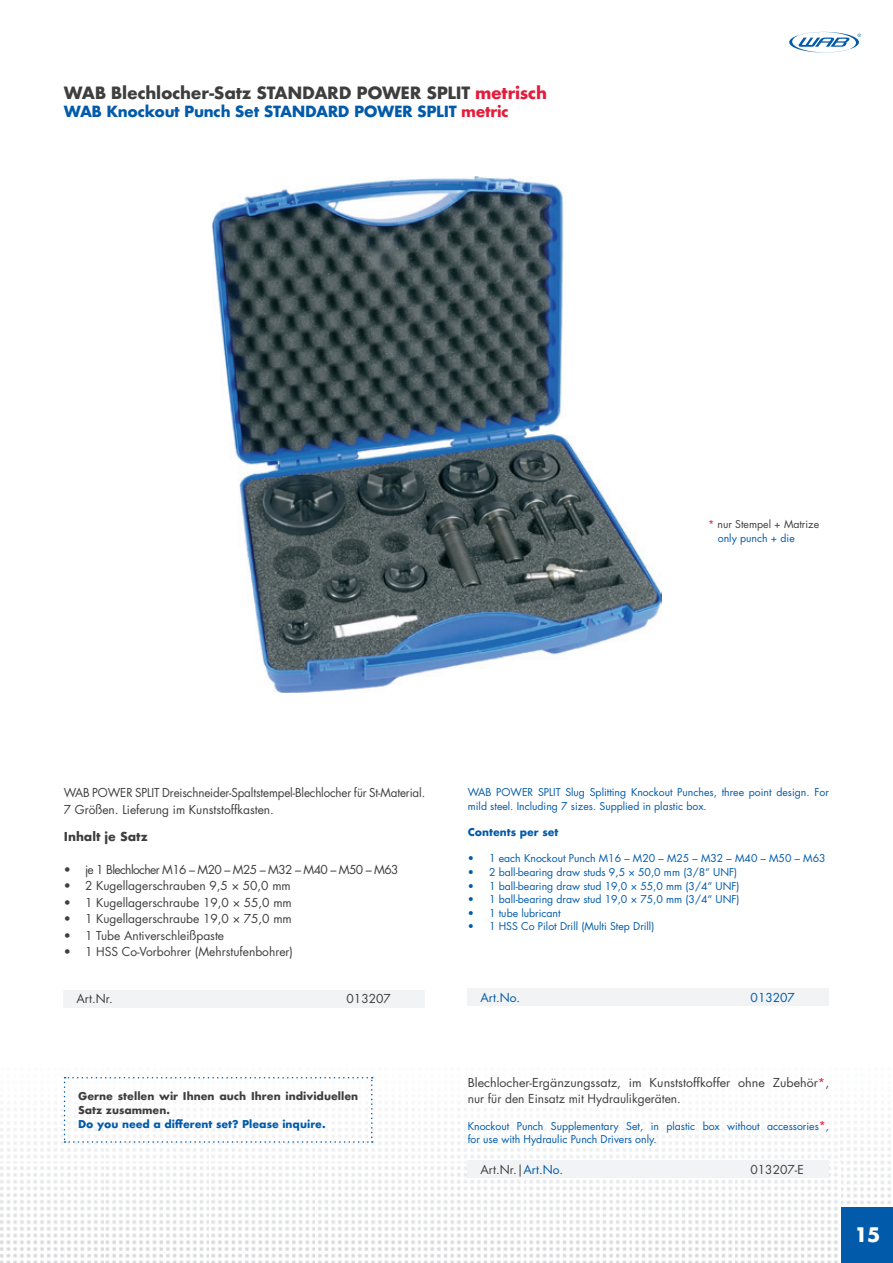
<style>
.page{position:relative;width:893px;height:1263px;background:#fff}
.page>*{position:absolute;margin:0;border:0;box-sizing:border-box;transform-origin:0 0}
.t1{font:700 19.5px "Futura";color:#fff}
.t2{font:700 16.5px "Futura";letter-spacing:-.015em;color:#3e3e3f}
.t3{font:700 15px "Futura";letter-spacing:-.025em;color:#015aaa}
.t4{font:12px "Futura";color:#3e3e3f}
.t5{font:12px/16.5px "Futura";color:#3e3e3f;scale:.96 1}
.t6{font:12px/16.5px "Futura";color:#3e3e3f;scale:1.04 1}
.t7{font:12px "Futura";letter-spacing:-.05em;color:#3e3e3f}
.t8{font:12px "Futura";color:#015aaa}
.t9{font:700 12px "Futura";color:#3e3e3f}
.t10{font:10.5px/13.5px "Futura";color:#015aaa}
.t11{font:700 10.5px/14.2px "Futura";color:#3e3e3f}
.t12{font:700 10.5px "Futura";color:#015aaa}
.t13{font:10.5px/13.5px "Futura";color:#3e3e3f}
.s1{color:#e41c3b}
.s2{color:#015aaa}
.s3{font-size:12px;color:#e41c3b}
</style>
<div class="page">
<img style="left:0;top:1077px;width:893px;height:186px">
<div style="left:842px;top:1208px;width:51px;height:55px;background:#015aaa"></div>
<svg style="left:789px;top:32px;width:72px;height:21px"></svg>
<img style="left:213px;top:176px;width:448px;height:517px">
<div style="left:468px;top:1160px;width:361px;height:18px;background:#f2f3f4"></div>
<div style="left:468px;top:988px;width:361px;height:18px;background:#f2f3f4"></div>
<div style="left:64px;top:990px;width:361px;height:18px;background:#f2f3f4"></div>
<svg style="left:64px;top:1077px;width:309px;height:66px"></svg>
<h2 class="t2" style="left:64px;top:81px;width:485px">WAB Blechlocher-Satz STANDARD POWER SPLIT <span class="s1">metrisch</span></h2>
<h3 class="t3" style="left:64px;top:100px;width:446px">WAB Knockout Punch Set STANDARD POWER SPLIT <span class="s1">metric</span></h3>
<p class="t13" style="left:718px;top:518px;width:103px;text-indent:-10px"><span class="s1">*</span> nur Stempel + Matrize <span class="s2">only punch + die</span></p>
<p class="t5" style="left:64px;top:785px;width:378px">WAB POWER SPLIT Dreischneider-Spaltstempel-Blechlocher für St-Material.<br>7 Größen. Lieferung im Kunststoffkasten.</p>
<p class="t9" style="left:64px;top:828px;width:86px">Inhalt je Satz</p>
<p class="t7" style="left:64px;top:862px;width:336px">• je 1 Blechlocher M16 – M20 – M25 – M32 – M40 – M50 – M63</p>
<p class="t4" style="left:64px;top:878px;width:228px">• 2 Kugellagerschrauben 9,5 × 50,0 mm</p>
<p class="t4" style="left:64px;top:895px;width:230px">• 1 Kugellagerschraube 19,0 × 55,0 mm</p>
<p class="t4" style="left:64px;top:911px;width:230px">• 1 Kugellagerschraube 19,0 × 75,0 mm</p>
<p class="t4" style="left:64px;top:928px;width:162px">• 1 Tube Antiverschleißpaste</p>
<p class="t4" style="left:64px;top:944px;width:231px">• 1 HSS Co-Vorbohrer (Mehrstufenbohrer)</p>
<p class="t4" style="left:77px;top:991px;width:38px">Art.Nr.</p>
<p class="t4" style="left:347px;top:991px;width:46px">013207</p>
<p class="t11" style="left:78px;top:1089px;width:282px">Gerne stellen wir Ihnen auch Ihren individuellen<br>Satz zusammen.</p>
<p class="t12" style="left:78px;top:1117px;width:249px">Do you need a different set? Please inquire.</p>
<p class="t10" style="left:468px;top:786px;width:363px">WAB POWER SPLIT Slug Splitting Knockout Punches, three point design. For mild steel. Including 7 sizes. Supplied in plastic box.</p>
<p class="t12" style="left:468px;top:824px;width:92px">Contents per set</p>
<p class="t10" style="left:468px;top:852px;width:359px">• 1 each Knockout Punch M16 – M20 – M25 – M32 – M40 – M50 – M63</p>
<p class="t10" style="left:468px;top:865px;width:271px">• 2 ball-bearing draw studs 9,5 × 50,0 mm (3/8“ UNF)</p>
<p class="t10" style="left:468px;top:879px;width:273px">• 1 ball-bearing draw stud 19,0 × 55,0 mm (3/4“ UNF)</p>
<p class="t10" style="left:468px;top:892px;width:273px">• 1 ball-bearing draw stud 19,0 × 75,0 mm (3/4“ UNF)</p>
<p class="t10" style="left:468px;top:906px;width:94px">• 1 tube lubricant</p>
<p class="t10" style="left:468px;top:919px;width:188px">• 1 HSS Co Pilot Drill (Multi Step Drill)</p>
<p class="t8" style="left:481px;top:990px;width:41px">Art.No.</p>
<p class="t8" style="left:751px;top:990px;width:46px">013207</p>
<p class="t6" style="left:468px;top:1074px;width:349px">Blechlocher-Ergänzungssatz, im Kunststoffkoffer ohne Zubehör<span class="s1">*</span>, nur für den Einsatz mit Hydraulikgeräten.</p>
<p class="t10" style="left:468px;top:1119px;width:363px">Knockout Punch Supplementary Set, in plastic box without accessories<span class="s3">*</span>, for use with Hydraulic Punch Drivers only.</p>
<p class="t4" style="left:480px;top:1162px;width:84px">Art.Nr.|<span class="s2">Art.No.</span></p>
<p class="t4" style="left:750px;top:1162px;width:55px">013207-E</p>
<h1 class="t1" style="left:855px;top:1221px;width:27px">15</h1>
</div>
